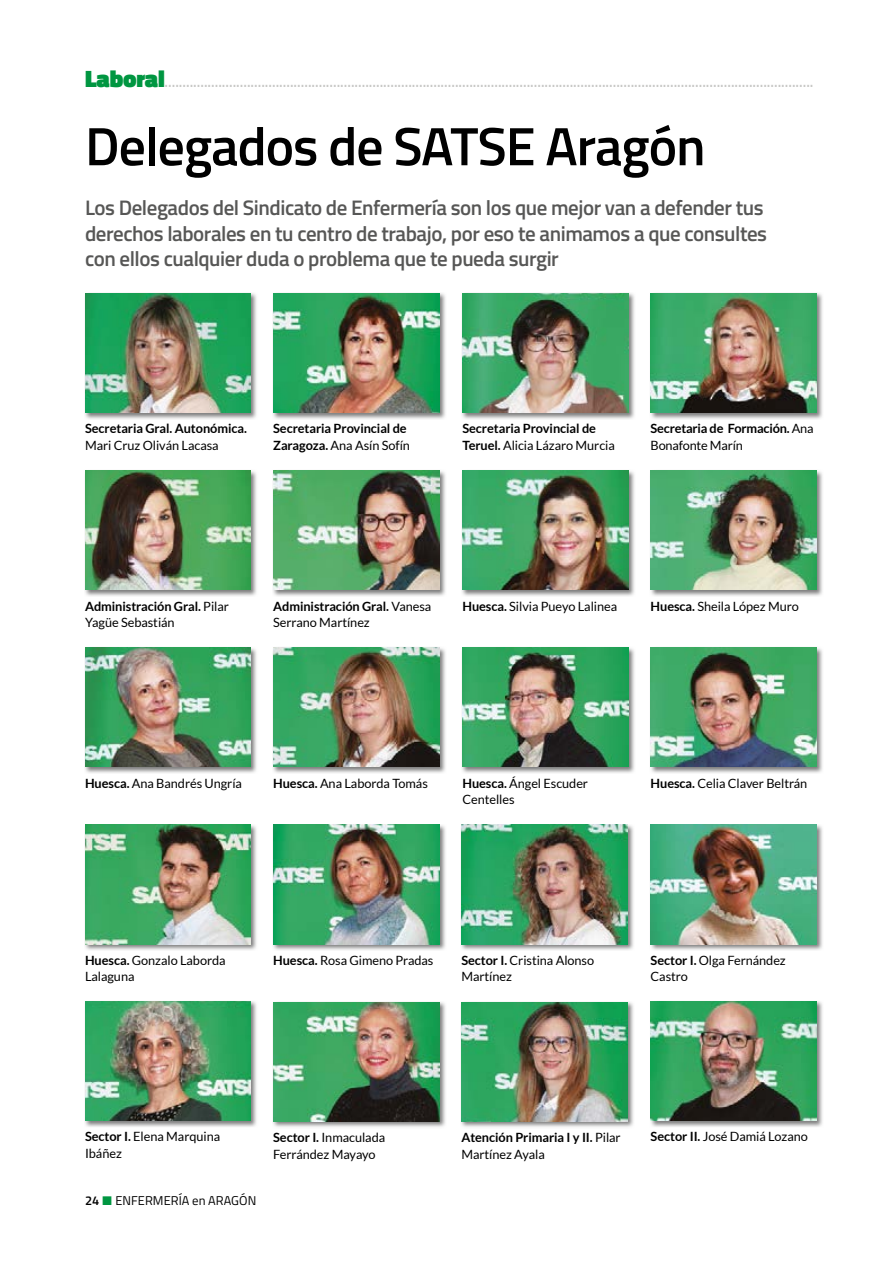
<style>
.page{position:relative;width:893px;height:1263px;background:#fff}
.page>*{position:absolute;margin:0;border:0;box-sizing:border-box;transform-origin:0 0}
.t1{font:600 54px "Titillium Web";letter-spacing:-.02em;color:#000}
.t2{font:600 21px/25.5px "Titillium Web";letter-spacing:-.02em;color:#575756}
.t3{font:600 15px "Titillium Web";color:#c8c8c6}
.t4{font:12.75px/16.5px "Lato";letter-spacing:-.005em;color:#000}
.t5{font:700 12.75px/16.5px "Lato";letter-spacing:-.005em;color:#000}
.t6{font:12.75px "Titillium Web";letter-spacing:.005em;color:#000}
.t7{font:600 12.75px "Titillium Web";color:#000}
.s1{font-weight:900;font-size:24px;color:#009641}
.s2{font-weight:400}
.s3{font-weight:700}
</style>
<div class="page">
<img style="left:85px;top:470px;width:172px;height:126px">
<img style="left:85px;top:471px;width:166px;height:119px">
<img style="left:273px;top:470px;width:173px;height:126px">
<img style="left:273px;top:471px;width:166px;height:119px">
<img style="left:461px;top:1002px;width:173px;height:125px">
<img style="left:461px;top:1002px;width:166px;height:119px">
<img style="left:273px;top:1002px;width:173px;height:125px">
<img style="left:273px;top:1002px;width:166px;height:119px">
<img style="left:650px;top:1001px;width:173px;height:126px">
<img style="left:651px;top:1001px;width:165px;height:119px">
<img style="left:462px;top:293px;width:173px;height:126px">
<img style="left:462px;top:293px;width:166px;height:119px">
<img style="left:462px;top:470px;width:173px;height:126px">
<img style="left:462px;top:471px;width:166px;height:119px">
<img style="left:650px;top:470px;width:173px;height:126px">
<img style="left:651px;top:471px;width:165px;height:119px">
<img style="left:85px;top:647px;width:172px;height:126px">
<img style="left:85px;top:648px;width:166px;height:119px">
<img style="left:462px;top:647px;width:173px;height:126px">
<img style="left:462px;top:648px;width:166px;height:119px">
<img style="left:273px;top:647px;width:173px;height:126px">
<img style="left:273px;top:648px;width:166px;height:119px">
<img style="left:650px;top:647px;width:173px;height:126px">
<img style="left:651px;top:648px;width:165px;height:119px">
<img style="left:85px;top:824px;width:172px;height:126px">
<img style="left:85px;top:825px;width:166px;height:119px">
<img style="left:273px;top:824px;width:173px;height:126px">
<img style="left:273px;top:825px;width:166px;height:119px">
<img style="left:650px;top:293px;width:173px;height:126px">
<img style="left:651px;top:293px;width:165px;height:119px">
<img style="left:85px;top:293px;width:172px;height:126px">
<img style="left:85px;top:293px;width:166px;height:119px">
<img style="left:650px;top:824px;width:173px;height:126px">
<img style="left:651px;top:825px;width:165px;height:119px">
<img style="left:461px;top:824px;width:173px;height:126px">
<img style="left:461px;top:825px;width:166px;height:119px">
<img style="left:85px;top:1001px;width:172px;height:126px">
<img style="left:85px;top:1001px;width:166px;height:119px">
<img style="left:273px;top:293px;width:173px;height:126px">
<img style="left:273px;top:293px;width:166px;height:119px">
<p class="t3" style="left:85px;top:70px;width:730px"><span class="s1">Laboral</span>.....................................................................................................................................................................................</p>
<p class="t1" style="left:85px;top:106px;width:622px">Delegados de SATSE Aragón</p>
<p class="t2" style="left:85px;top:194px;width:684px">Los Delegados del Sindicato de Enfermería son los que mejor van a defender tus derechos laborales en tu centro de trabajo, por eso te animamos a que consultes con ellos cualquier duda o problema que te pueda surgir</p>
<p class="t5" style="left:85px;top:420px;width:163px">Secretaria Gral. Autonómica.<br><span class="s2">Mari Cruz Oliván Lacasa</span></p>
<p class="t5" style="left:273px;top:420px;width:138px">Secretaria Provincial de<br>Zaragoza. <span class="s2">Ana Asín Sofín</span></p>
<p class="t5" style="left:462px;top:420px;width:154px">Secretaria Provincial de<br>Teruel. <span class="s2">Alicia Lázaro Murcia</span></p>
<p class="t5" style="left:651px;top:420px;width:164px">Secretaria de Formación. <span class="s2">Ana<br>Bonafonte Marín</span></p>
<p class="t5" style="left:85px;top:597px;width:145px">Administración Gral. <span class="s2">Pilar<br>Yagüe Sebastián</span></p>
<p class="t4" style="left:273px;top:598px;width:160px"><span class="s3">Administración Gral.</span> Vanesa<br>Serrano Martínez</p>
<p class="t4" style="left:462px;top:598px;width:156px"><span class="s3">Huesca.</span> Silvia Pueyo Lalinea</p>
<p class="t4" style="left:651px;top:598px;width:150px"><span class="s3">Huesca.</span> Sheila López Muro</p>
<p class="t4" style="left:85px;top:775px;width:158px"><span class="s3">Huesca.</span> Ana Bandrés Ungría</p>
<p class="t4" style="left:273px;top:775px;width:156px"><span class="s3">Huesca.</span> Ana Laborda Tomás</p>
<p class="t4" style="left:462px;top:775px;width:127px"><span class="s3">Huesca.</span> Ángel Escuder<br>Centelles</p>
<p class="t4" style="left:651px;top:775px;width:158px"><span class="s3">Huesca.</span> Celia Claver Beltrán</p>
<p class="t4" style="left:85px;top:952px;width:142px"><span class="s3">Huesca.</span> Gonzalo Laborda<br>Lalaguna</p>
<p class="t4" style="left:273px;top:952px;width:162px"><span class="s3">Huesca.</span> Rosa Gimeno Pradas</p>
<p class="t4" style="left:461px;top:952px;width:134px"><span class="s3">Sector I.</span> Cristina Alonso<br>Martínez</p>
<p class="t4" style="left:651px;top:952px;width:137px"><span class="s3">Sector I.</span> Olga Fernández<br>Castro</p>
<p class="t4" style="left:85px;top:1128px;width:137px"><span class="s3">Sector I.</span> Elena Marquina<br>Ibáñez</p>
<p class="t7" style="left:85px;top:1191px;width:16px">24</p>
<p class="t6" style="left:115px;top:1191px;width:142px">ENFERMERÍA en ARAGÓN</p>
<p class="t4" style="left:273px;top:1129px;width:113px"><span class="s3">Sector I.</span> Inmaculada<br>Ferrández Mayayo</p>
<p class="t5" style="left:461px;top:1129px;width:161px">Atención Primaria I y II. <span class="s2">Pilar<br>Martínez Ayala</span></p>
<p class="t4" style="left:651px;top:1128px;width:159px"><span class="s3">Sector II.</span> José Damiá Lozano</p>
</div>
